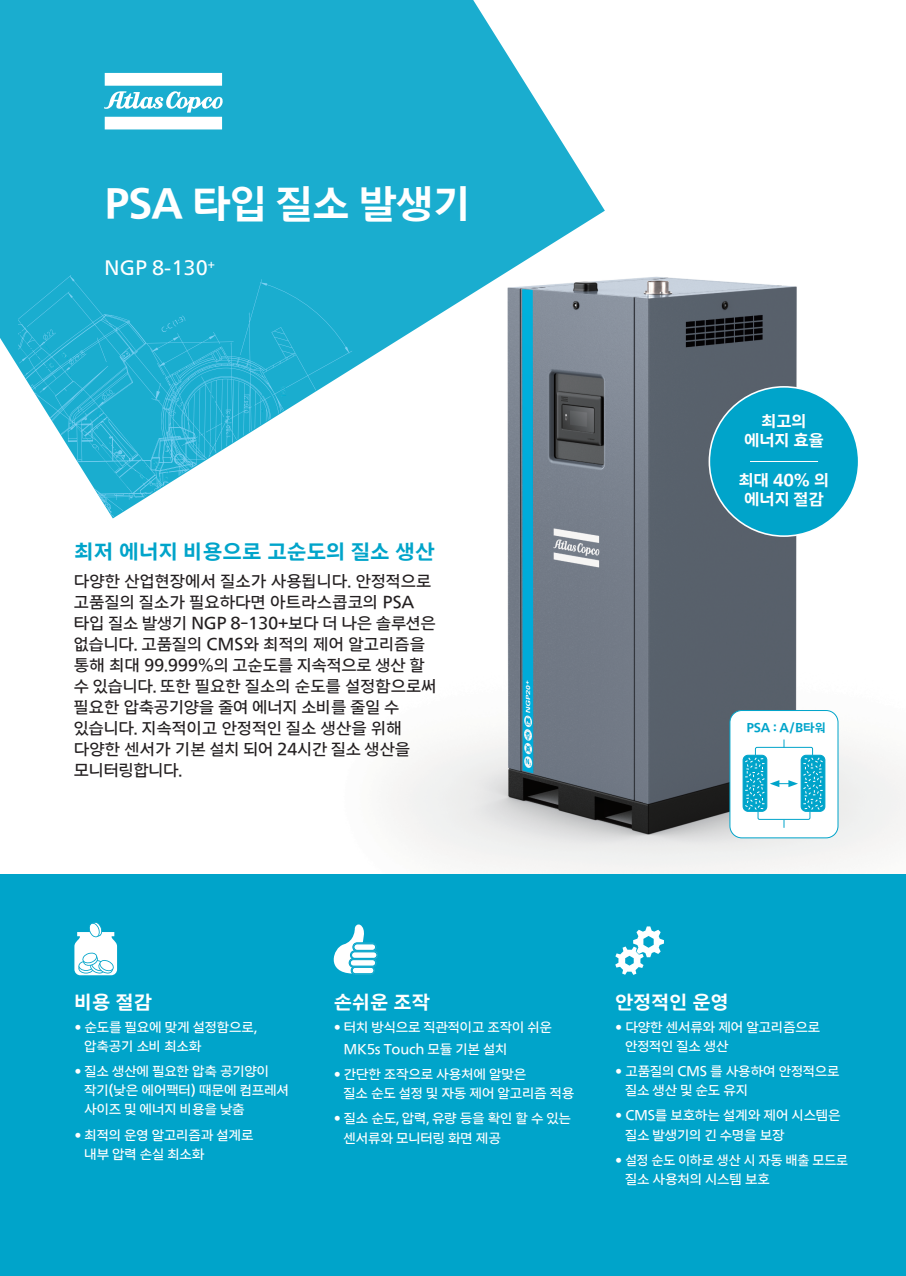
<style>
.page{position:relative;width:906px;height:1276px;background:#fff}
.page>*{position:absolute;margin:0;border:0;box-sizing:border-box;transform-origin:0 0}
.t1{font:700 40.35px "Seol Sans";letter-spacing:-.02em;color:#fff}
.t2{font:700 21px "Seol Sans";color:#00a4ca}
.t3{font:21px "Neue Frutiger World";color:#fff}
.t4{font:700 19.5px "Seol Sans";color:#fff}
.t5{font:16.5px/21px "Seol Sans";color:#231f20}
.t6{font:700 16.5px/19.8px "Seol Sans";letter-spacing:-.02em;color:#fff;text-align:center}
.t7{font:13.5px/19.2px "Seol Sans";letter-spacing:-.02em;color:#fff}
.t8{font:700 12.15px "Seol Sans";letter-spacing:-.02em;color:#00a4ca}
</style>
<div class="page">
<img style="left:388px;top:276px;width:518px;height:598px">
<svg style="left:0;top:0;width:605px;height:518px;fill:#1aadcf"></svg>
<div style="left:18px;top:275px;width:334px;height:165px;background:#1aadcf"></div>
<svg style="left:18px;top:315px;width:326px;height:202px"></svg>
<img style="left:196px;top:373px;width:3px;height:71px">
<img style="left:43px;top:343px;width:28px;height:33px">
<img style="left:261px;top:386px;width:25px;height:11px">
<img style="left:90px;top:399px;width:19px;height:23px">
<img style="left:139px;top:450px;width:30px;height:24px">
<svg style="left:104px;top:73px;width:119px;height:56px"></svg>
<div style="left:0;top:874px;width:906px;height:402px;background:#00a4ca"></div>
<svg style="left:615px;top:926px;width:49px;height:49px"></svg>
<svg style="left:74px;top:922px;width:43px;height:53px"></svg>
<svg style="left:333px;top:924px;width:45px;height:51px"></svg>
<div style="left:709px;top:387px;width:149px;height:149px;background:#00a4ca;border-radius:50%"></div>
<hr style="left:750px;top:461px;width:68px;height:1px;background:#fff">
<div style="left:730px;top:710px;width:108px;height:128px;background:#fff;border-radius:12px"></div>
<div style="left:729px;top:710px;width:109px;height:128px;border:1px solid #00a4ca;border-radius:12px"></div>
<div style="left:742px;top:755px;width:25px;height:57px;border:1px solid #00a4ca;border-radius:5px"></div>
<div style="left:800px;top:755px;width:25px;height:57px;border:1px solid #00a4ca;border-radius:5px"></div>
<svg style="left:744px;top:739px;width:79px;height:89px"></svg>
<h1 class="t1" style="left:104px;top:178px;width:368px">PSA 타입 질소 발생기</h1>
<h2 class="t3" style="left:104px;top:252px;width:112px">NGP 8-130<sup>+</sup></h2>
<h2 class="t2" style="left:74px;top:538px;width:362px">최저 에너지 비용으로 고순도의 질소 생산</h2>
<p class="t5" style="left:74px;top:570px;width:364px">다양한 산업현장에서 질소가 사용됩니다. 안정적으로 고품질의 질소가 필요하다면 아트라스콥코의 PSA 타입 질소 발생기 NGP 8-130+보다 더 나은 솔루션은 없습니다. 고품질의 CMS와 최적의 제어 알고리즘을 통해 최대 99.999%의 고순도를 지속적으로 생산 할 수 있습니다. 또한 필요한 질소의 순도를 설정함으로써 필요한 압축공기양을 줄여 에너지 소비를 줄일 수 있습니다. 지속적이고 안정적인 질소 생산을 위해 다양한 센서가 기본 설치 되어 24시간 질소 생산을 모니터링합니다.</p>
<p class="t6" style="left:744px;top:410px;width:81px">최고의 에너지 효율</p>
<p class="t6" style="left:738px;top:469px;width:92px">최대 40% 의 에너지 절감</p>
<p class="t8" style="left:746px;top:719px;width:81px">PSA : A/B타워</p>
<h3 class="t4" style="left:74px;top:990px;width:79px">비용 절감</h3>
<h3 class="t4" style="left:334px;top:990px;width:98px">손쉬운 조작</h3>
<p class="t7" style="left:84px;top:1017px;width:174px;text-indent:-10px">• 순도를 필요에 맞게 설정함으로, 압축공기 소비 최소화</p>
<p class="t7" style="left:84px;top:1061px;width:206px;text-indent:-10px">• 질소 생산에 필요한 압축 공기양이 작기(낮은 에어팩터) 때문에 컴프레셔 사이즈 및 에너지 비용을 낮춤</p>
<p class="t7" style="left:84px;top:1125px;width:171px;text-indent:-10px">• 최적의 운영 알고리즘과 설계로 내부 압력 손실 최소화</p>
<p class="t7" style="left:343px;top:1015px;width:210px;line-height:22.2px;text-indent:-10px">• 터치 방식으로 직관적이고 조작이 쉬운<br>MK5s Touch 모듈 기본 설치</p>
<p class="t7" style="left:343px;top:1064px;width:232px;text-indent:-10px">• 간단한 조작으로 사용처에 알맞은<br>질소 순도 설정 및 자동 제어 알고리즘 적용</p>
<p class="t7" style="left:343px;top:1109px;width:229px;text-indent:-10px">• 질소 순도, 압력, 유량 등을 확인 할 수 있는 센서류와 모니터링 화면 제공</p>
<h3 class="t4" style="left:615px;top:990px;width:115px">안정적인 운영</h3>
<p class="t7" style="left:625px;top:1017px;width:197px;text-indent:-10px">• 다양한 센서류와 제어 알고리즘으로 안정적인 질소 생산</p>
<p class="t7" style="left:625px;top:1061px;width:216px;text-indent:-10px">• 고품질의 CMS 를 사용하여 안정적으로 질소 생산 및 순도 유지</p>
<p class="t7" style="left:625px;top:1106px;width:217px;text-indent:-10px">• CMS를 보호하는 설계와 제어 시스템은 질소 발생기의 긴 수명을 보장</p>
<p class="t7" style="left:625px;top:1150px;width:224px;text-indent:-10px">• 설정 순도 이하로 생산 시 자동 배출 모드로 질소 사용처의 시스템 보호</p>
</div>
